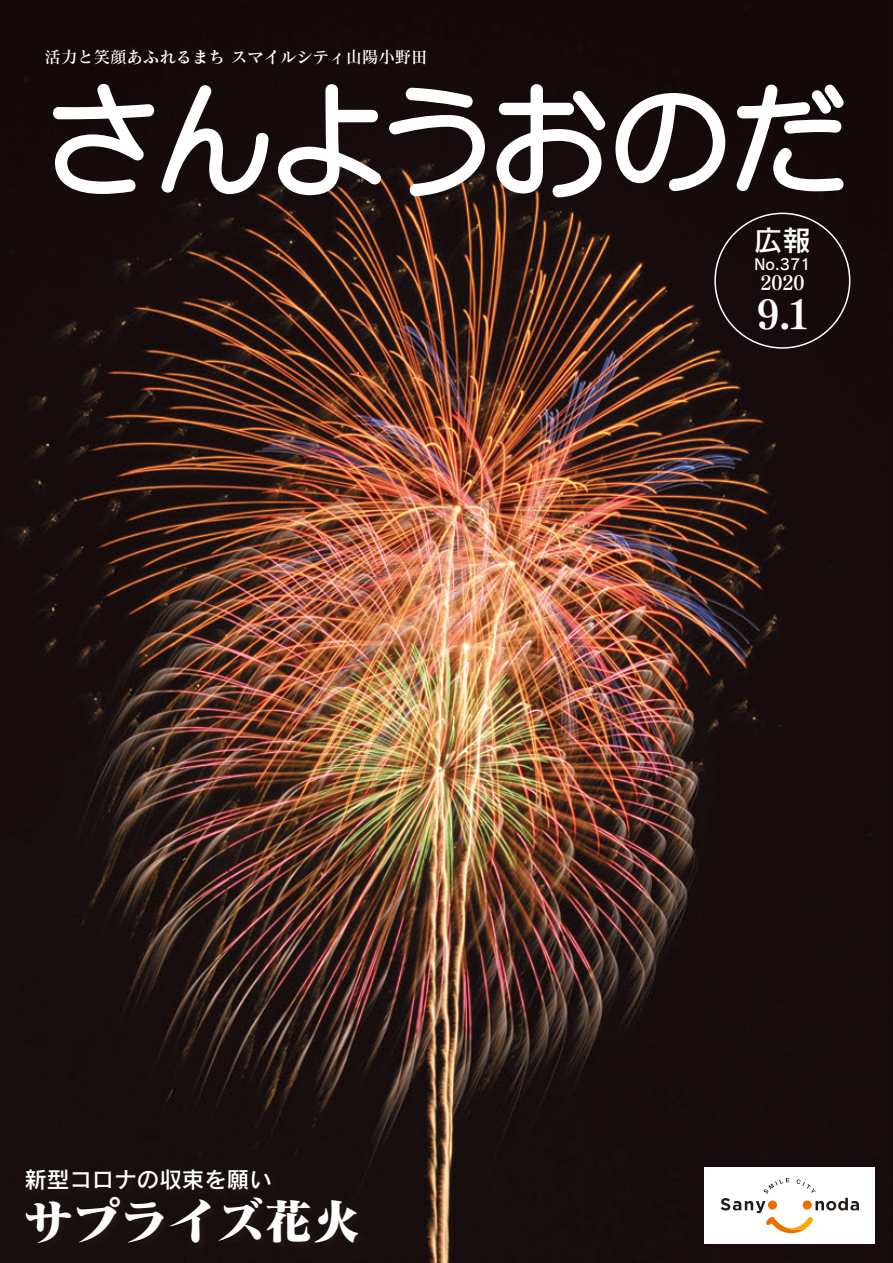
<style>
.page{position:relative;width:893px;height:1263px;background:#fff}
.page>*{position:absolute;margin:0;border:0;box-sizing:border-box;transform-origin:0 0}
.t1{font:120px "Anito Std M";letter-spacing:-.04em;color:#fff}
.t2{font:48px "Matisse Pro EB";color:#fff}
.t3{font:39px "Tsuku Min Pro E";color:#fff}
.t4{font:28.5px "Rodin Pro DB";color:#fff}
.t5{font:22.5px "Rodin Pro DB";color:#fff}
.t6{font:19.5px "Tsuku Min Pro B";color:#fff}
.t7{font:16.5px "Matisse Pro DB";color:#fff}
.t8{font:15px "Rodin Pro DB";color:#fff}
</style>
<div class="page">
<img style="left:0;top:0;width:893px;height:1263px">
<div style="left:705px;top:1167px;width:170px;height:77px;background:#fff"></div>
<svg style="left:721px;top:1178px;width:138px;height:55px"></svg>
<div style="left:803px;top:1200px;width:9px;height:9px;background:#ed6d00;border-radius:50%"></div>
<div style="left:768px;top:1200px;width:9px;height:9px;background:#ed6d00;border-radius:50%"></div>
<svg style="left:51px;top:82px;width:219px;height:114px;background:#362d2d"></svg>
<svg style="left:277px;top:83px;width:105px;height:114px;background:#39302f"></svg>
<svg style="left:388px;top:86px;width:98px;height:112px;background:#3c3231"></svg>
<svg style="left:495px;top:83px;width:112px;height:116px;background:#443b3a"></svg>
<svg style="left:614px;top:92px;width:113px;height:101px;background:#3f3636"></svg>
<svg style="left:735px;top:83px;width:110px;height:110px;background:#403737"></svg>
<div style="left:26px;top:1169px;width:340px;height:82px;background:#180e0e"></div>
<p class="t7" style="left:45px;top:46px;width:384px">活力と笑顔あふれるまち スマイルシティ山陽小野田</p>
<p class="t1" style="left:43px;top:65px;width:809px">さんようおのだ</p>
<p class="t4" style="left:754px;top:222px;width:58px">広報</p>
<p class="t8" style="left:754px;top:254px;width:58px">No.371</p>
<p class="t6" style="left:760px;top:267px;width:46px">2020</p>
<p class="t5" style="left:24px;top:1165px;width:249px">新型コロナの収束を願い</p>
<p class="t2" style="left:24px;top:1189px;width:337px">サプライズ花火</p>
<p class="t3" style="left:757px;top:284px;width:55px">9.1</p>
</div>
